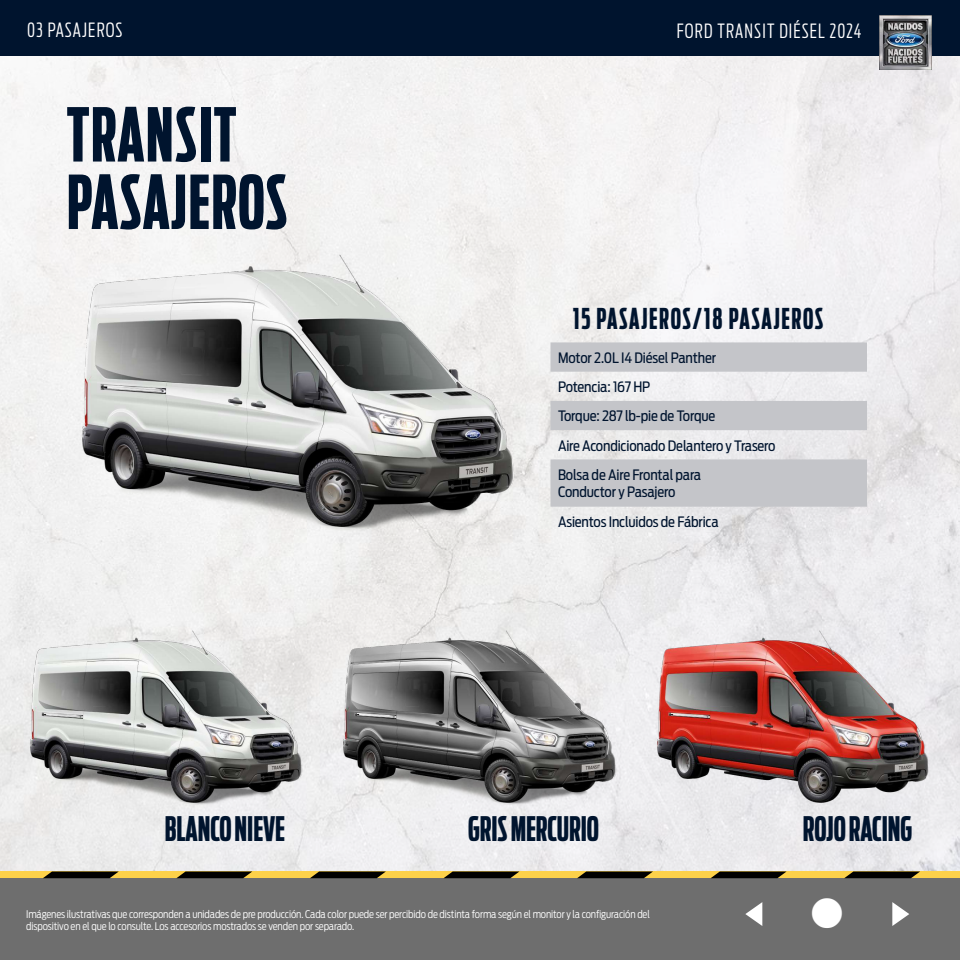
<style>
.page{position:relative;width:960px;height:960px;background:#fff}
.page>*{position:absolute;margin:0;border:0;box-sizing:border-box;transform-origin:0 0}
.t1{font:700 73.5px/67.5px "Ford Antenna Comp";letter-spacing:.02em;color:#00142e}
.t2{font:38.25px "Webdings";color:#fff;scale:1.42 1}
.t3{font:700 33.53px "Ford Antenna Comp";color:#00142e}
.t4{font:700 28.5px "Ford Antenna Comp";letter-spacing:.06em;color:#00142e}
.t5{font:300 19.5px "Ford Antenna Extra Cond";letter-spacing:.06em;color:#fff}
.t6{font:14.25px/29.4px "Ford Antenna Cond";letter-spacing:-.01em;color:#00142e}
.t7{font:300 10.5px/12.6px "Ford Antenna Cond";letter-spacing:-.01em;color:#fff}
</style>
<div class="page">
<img style="left:0;top:56px;width:960px;height:816px">
<div style="left:0;top:878px;width:960px;height:82px;background:#6e6e6e"></div>
<div style="left:0;top:0;width:960px;height:56px;background:#00142e"></div>
<img style="left:880px;top:15px;width:52px;height:55px">
<div style="left:0;top:872px;width:960px;height:6px;background:#fdd14a"></div>
<svg style="left:844px;top:872px;width:76px;height:6px"></svg>
<svg style="left:711px;top:872px;width:75px;height:6px"></svg>
<svg style="left:577px;top:872px;width:75px;height:6px"></svg>
<svg style="left:444px;top:872px;width:75px;height:6px"></svg>
<svg style="left:310px;top:872px;width:75px;height:6px"></svg>
<svg style="left:177px;top:872px;width:75px;height:6px"></svg>
<svg style="left:43px;top:872px;width:75px;height:6px"></svg>
<svg style="left:550px;top:342px;width:317px;height:165px;background:#d2d2d6"></svg>
<img style="left:22px;top:620px;width:284px;height:195px">
<img style="left:335px;top:620px;width:285px;height:195px">
<img style="left:649px;top:620px;width:284px;height:195px">
<img style="left:69px;top:238px;width:451px;height:309px">
<h3 class="t5" style="left:27px;top:14px;width:97px">03 PASAJEROS</h3>
<h3 class="t5" style="left:677px;top:15px;width:186px">FORD TRANSIT DIÉSEL 2024</h3>
<h1 class="t1" style="left:67px;top:93px;width:223px">TRANSIT<br>PASAJEROS</h1>
<h3 class="t4" style="left:573px;top:294px;width:252px">15 PASAJEROS/18 PASAJEROS</h3>
<h3 class="t6" style="left:558px;top:341px;width:219px">Motor 2.0L I4 Diésel Panther<br>Potencia: 167 HP<br>Torque: 287 lb-pie de Torque<br>Aire Acondicionado Delantero y Trasero<br>Bolsa de Aire Frontal para</h3>
<h3 class="t6" style="left:558px;top:475px;width:162px;line-height:29.7px">Conductor y Pasajero<br>Asientos Incluidos de Fábrica</h3>
<h3 class="t3" style="left:165px;top:800px;width:122px">BLANCO NIEVE</h3>
<h3 class="t3" style="left:468px;top:800px;width:132px">GRIS MERCURIO</h3>
<h3 class="t3" style="left:803px;top:800px;width:111px">ROJO RACING</h3>
<p class="t7" style="left:26px;top:906px;width:625px">Imágenes ilustrativas que corresponden a unidades de pre producción. Cada color puede ser percibido de distinta forma según el monitor y la configuración del dispositivo en el que lo consulte. Los accesorios mostrados se venden por separado.</p>
<h2 class="t2" style="left:732px;top:895px;width:138px">✓■ ✔</h2>
</div>
